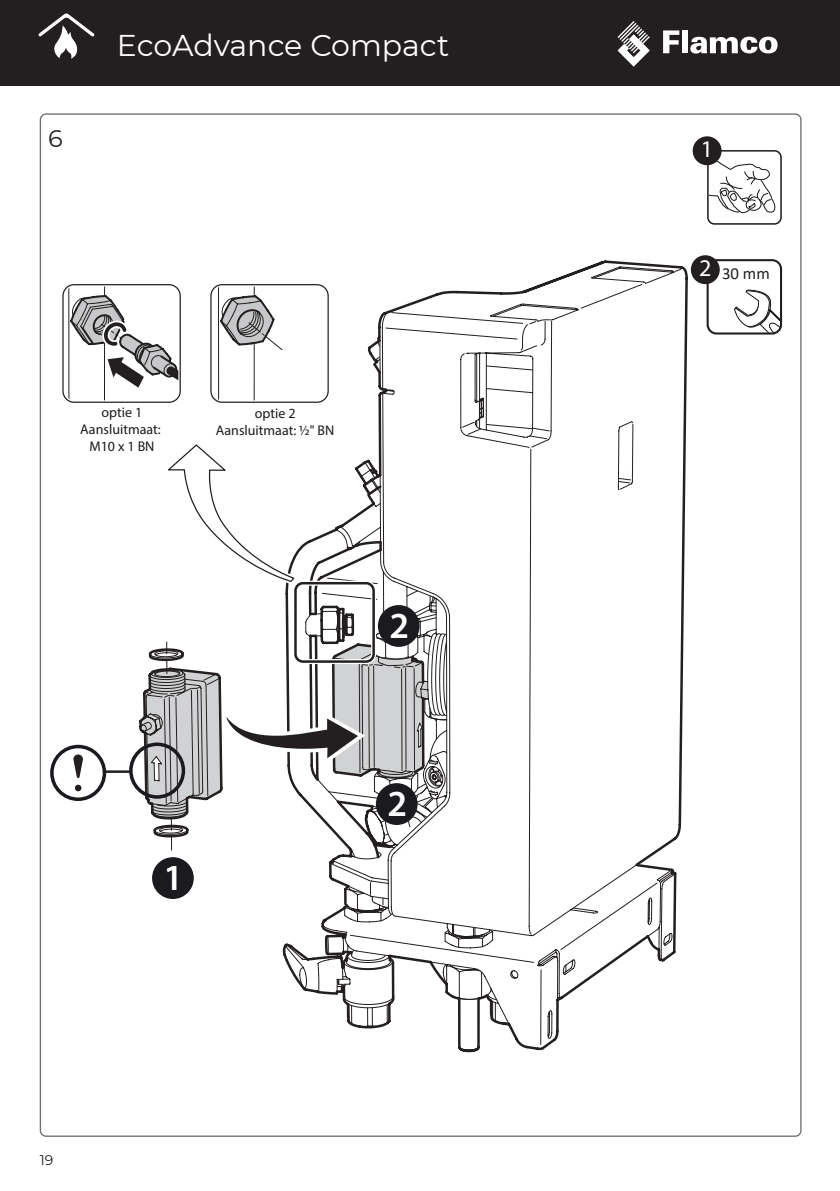
<style>
.page{position:relative;width:840px;height:1191px;background:#fff}
.page>*{position:absolute;margin:0;border:0;box-sizing:border-box;transform-origin:0 0}
.t1{font:600 36.8px "Myriad Pro";color:#fff}
.t2{font:30px "Montserrat";letter-spacing:-.005em;color:#fff}
.t3{font:24px "Myriad Pro";color:#fff}
.t4{font:24px "Montserrat";color:#231f20}
.t5{font:16.8px "Calibri";color:#231f20}
.t6{font:14px/16.8px "Myriad Pro";color:#1b1a1f;text-align:center}
.t7{font:14px "Montserrat";color:#231f20}
</style>
<div class="page">
<div style="left:0;top:0;width:839px;height:85px;background:#231f20"></div>
<svg style="left:38px;top:13px;width:56px;height:46px"></svg>
<svg style="left:663px;top:30px;width:16px;height:23px"></svg>
<div style="left:681px;top:30px;width:6px;height:23px;background:#fff"></div>
<svg style="left:690px;top:37px;width:87px;height:17px"></svg>
<svg style="left:617px;top:21px;width:32px;height:46px"></svg>
<svg style="left:589px;top:260px;width:99px;height:565px"></svg>
<svg style="left:560px;top:266px;width:121px;height:671px"></svg>
<div style="left:61px;top:283px;width:121px;height:121px;border:4px solid #fff;border-radius:11px"></div>
<div style="left:62px;top:284px;width:119px;height:119px;border:1px solid #231f20;border-radius:11px"></div>
<div style="left:209px;top:283px;width:121px;height:121px;border:4px solid #fff;border-radius:11px"></div>
<svg style="left:438px;top:277px;width:208px;height:16px"></svg>
<svg style="left:140px;top:293px;width:533px;height:746px"></svg>
<svg style="left:140px;top:635px;width:288px;height:216px"></svg>
<svg style="left:155px;top:438px;width:143px;height:150px"></svg>
<svg style="left:68px;top:293px;width:215px;height:97px"></svg>
<div style="left:293px;top:581px;width:83px;height:83px;border:5px solid #fff;border-radius:7px"></div>
<div style="left:294px;top:582px;width:80px;height:81px;border:2px solid #231f20;border-radius:7px"></div>
<div style="left:152px;top:857px;width:42px;height:42px;background:#1b1a1f;border-radius:50%"></div>
<div style="left:377px;top:605px;width:42px;height:42px;background:#1b1a1f;border-radius:50%"></div>
<div style="left:375px;top:783px;width:42px;height:42px;background:#1b1a1f;border-radius:50%"></div>
<div style="left:50px;top:745px;width:56px;height:56px;border:4px solid #1b1a1f;border-radius:50%"></div>
<div style="left:74px;top:784px;width:8px;height:8px;background:#231f20;border-radius:50%"></div>
<div style="left:74px;top:783px;width:9px;height:9px;border:1px solid #fff;border-radius:50%"></div>
<svg style="left:73px;top:754px;width:10px;height:24px"></svg>
<div style="left:129px;top:742px;width:56px;height:56px;border:4px solid #1b1a1f;border-radius:50%"></div>
<hr style="left:103px;top:770px;width:27px;height:3px;background:#231f20">
<svg style="left:734px;top:290px;width:46px;height:43px"></svg>
<div style="left:706px;top:259px;width:75px;height:75px;border:2px solid #231f20;border-radius:9px"></div>
<div style="left:690px;top:255px;width:29px;height:29px;background:#231f20;border-radius:50%"></div>
<svg style="left:709px;top:161px;width:66px;height:53px"></svg>
<div style="left:706px;top:150px;width:75px;height:75px;border:2px solid #231f20;border-radius:7px"></div>
<div style="left:692px;top:136px;width:29px;height:29px;background:#231f20;border-radius:50%"></div>
<h3 class="t4" style="left:48px;top:122px;width:16px">6</h3>
<h2 class="t2" style="left:117px;top:24px;width:333px">EcoAdvance Compact</h2>
<p class="t6" style="left:80px;top:404px;width:82px">optie 1<br>Aansluitmaat:<br>M10 x 1 BN</p>
<p class="t6" style="left:216px;top:405px;width:120px">optie 2<br>Aansluitmaat: ½" BN</p>
<h1 class="t1" style="left:163px;top:854px;width:21px">1</h1>
<h1 class="t1" style="left:389px;top:602px;width:21px">2</h1>
<h1 class="t1" style="left:387px;top:780px;width:21px">2</h1>
<p class="t7" style="left:40px;top:1150px;width:15px">19</p>
<h3 class="t3" style="left:700px;top:134px;width:14px">1</h3>
<p class="t5" style="left:698px;top:262px;width:72px"><sup>2</sup> 30 mm</p>
</div>
